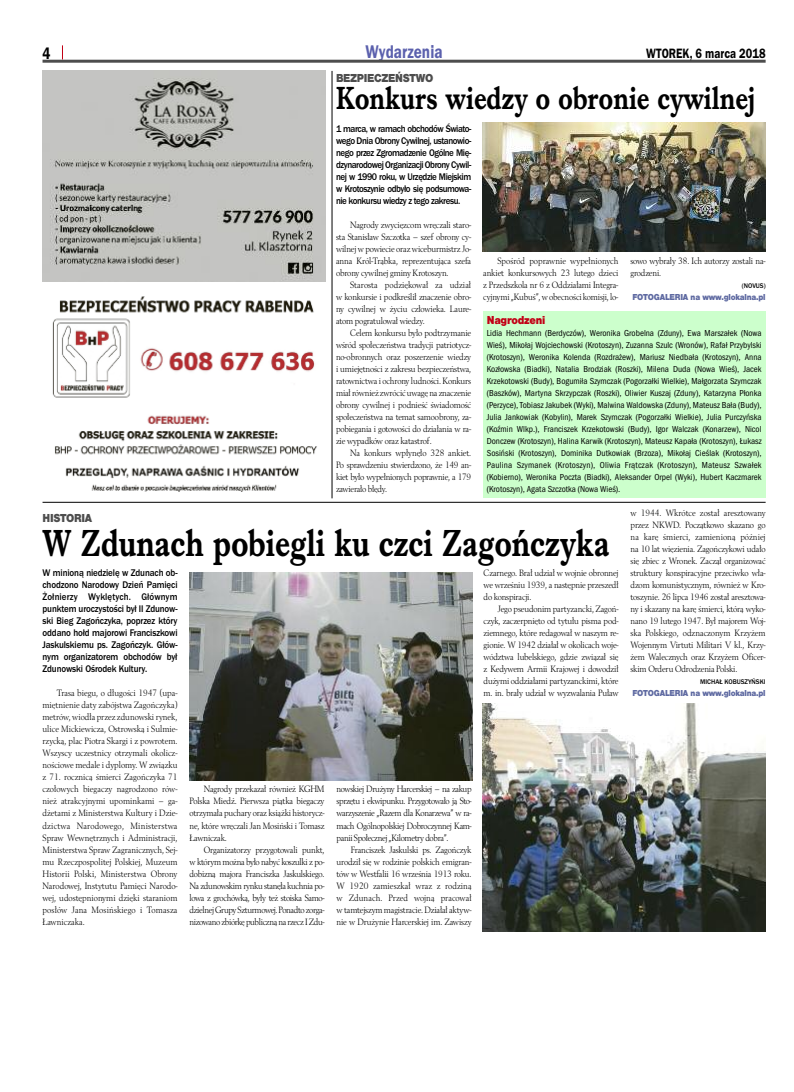
<style>
.page{position:relative;width:794px;height:1092px;background:#fff}
.page>*{position:absolute;margin:0;border:0;box-sizing:border-box;transform-origin:0 0}
.t1{font:700 39px "Imprint URWTCE";color:#000;scale:.8 1}
.t2{font:700 33px "Imprint URWTCE";color:#000;scale:.8 1}
.t3{font:19px "Franklin Got URWTCE Dem";color:#5b60ad;scale:.8 1}
.t4{font:17px "Franklin Got URWTCE Dem";color:#000;scale:.8 1}
.t5{font:14px "Franklin Got URWTCE Dem";color:#000;scale:.8 1}
.t6{font:900 12px "Nimbus San TCE";letter-spacing:-.035em;color:#4d4d4d;scale:.9 1}
.t7{font:900 12px "Nimbus San TCE";letter-spacing:-.025em;color:#c20016;scale:.9 1}
.t8{font:500 10px/12px "Franklin Got URWTCE";letter-spacing:-.035em;color:#000;text-align:justify;scale:.9 1}
.t9{font:9.6px/12px "Berling TCE";letter-spacing:-.015em;color:#000;text-align:justify;scale:.9 1}
.t10{font:9px/12px "Franklin Got URWTCE Boo Con";color:#000;text-align:justify}
.t11{font:900 9px "Nimbus San TCE";letter-spacing:-.025em;color:#5e69a1;scale:.9 1}
.t12{font:500 7px "Franklin Got URWTCE";color:#000;scale:.95 1}
</style>
<div class="page">
<hr style="left:43px;top:60px;width:722px;height:3px;background:#4d4d4d">
<svg style="left:62px;top:45px;width:1px;height:14px"></svg>
<img style="left:483px;top:123px;width:282px;height:128px">
<img style="left:483px;top:703px;width:282px;height:228px">
<img style="left:189px;top:573px;width:283px;height:207px">
<hr style="left:43px;top:502px;width:722px;height:1px;background:#000">
<img style="left:43px;top:71px;width:282px;height:210px">
<img style="left:52px;top:296px;width:265px;height:196px">
<hr style="left:331px;top:71px;width:1px;height:427px;background:#000">
<div style="left:483px;top:312px;width:282px;height:186px;background:#cfc"></div>
<h3 class="t4" style="left:43px;top:43px;width:11px">4</h3>
<h3 class="t3" style="left:365px;top:40px;width:98px">Wydarzenia</h3>
<h3 class="t5" style="left:646px;top:45px;width:151px">WTOREK, 6 marca 2018</h3>
<p class="t6" style="left:336px;top:71px;width:110px">BEZPIECZEŃSTWO</p>
<h2 class="t2" style="left:336px;top:79px;width:526px">Konkurs wiedzy o obronie cywilnej</h2>
<p class="t8" style="left:336px;top:123px;width:152px">1 marca, w ramach obchodów Świato&shy;wego Dnia Obrony Cywilnej, ustanowio&shy;nego przez Zgromadzenie Ogólne Mię&shy;dzynarodowej Organizacji Obrony Cywil&shy;nej w 1990 roku, w Urzędzie Miejskim w Krotoszynie odbyło się podsumowa&shy;nie konkursu wiedzy z tego zakresu.</p>
<p class="t9" style="left:336px;top:219px;width:152px;text-indent:14px">Nagrody zwycięzcom wręczali staro&shy;sta Stanisław Szczotka – szef obrony cy&shy;wilnej w powiecie oraz wiceburmistrz Jo&shy;anna Król-Trąbka, reprezentująca szefa obrony cywilnej gminy Krotoszyn.</p>
<p class="t9" style="left:336px;top:279px;width:152px;text-indent:14px">Starosta podziękował za udział w konkursie i podkreślił znaczenie obro&shy;ny cywilnej w życiu człowieka. Laure&shy;atom pogratulował wiedzy.</p>
<p class="t9" style="left:336px;top:327px;width:152px;text-indent:14px">Celem konkursu było podtrzymanie wśród społeczeństwa tradycji patriotycz&shy;no-obronnych oraz poszerzenie wiedzy i umiejętności z zakresu bezpieczeństwa, ratownictwa i ochrony ludności. Konkurs miałrównież zwrócićuwagę na znaczenie obrony cywilnej i podnieść świadomość społeczeństwa na temat samoobrony, za&shy;pobiegania i gotowości do działania w ra&shy;zie wypadków oraz katastrof.</p>
<p class="t9" style="left:336px;top:447px;width:152px;text-indent:14px">Na konkurs wpłynęło 328 ankiet.<br>Po sprawdzeniu stwierdzono, że 149 an&shy;kiet było wypełnionych poprawnie, a 179 zawierało błędy.</p>
<p class="t9" style="left:483px;top:255px;width:152px;text-indent:14px">Spośród poprawnie wypełnionych ankiet konkursowych 23 lutego dzieci z Przedszkola nr 6 z Oddziałami Integra&shy;cyjnymi „Kubuś”, w obecności komisji, lo-</p>
<p class="t9" style="left:630px;top:255px;width:151px">sowo wybrały 38. Ich autorzy zostali na&shy;grodzeni.</p>
<p class="t12" style="left:742px;top:281px;width:26px">(NOVUS)</p>
<p class="t11" style="left:632px;top:292px;width:149px">FOTOGALERIA na www.glokalna.pl</p>
<p class="t7" style="left:487px;top:313px;width:67px">Nagrodzeni</p>
<p class="t10" style="left:487px;top:327px;width:276px">Lidia Hechmann (Berdyczów), Weronika Grobelna (Zduny), Ewa Marszałek (Nowa Wieś), Mikołaj Wojciechowski (Krotoszyn), Zuzanna Szulc (Wronów), Rafał Przybylski (Krotoszyn), Weronika Kolenda (Rozdrażew), Mariusz Niedbała (Krotoszyn), Anna Kozłowska (Biadki), Natalia Brodziak (Roszki), Milena Duda (Nowa Wieś), Jacek Krzekotowski (Budy), Bogumiła Szymczak (Pogorzałki Wielkie), Małgorzata Szymczak (Baszków), Martyna Skrzypczak (Roszki), Oliwier Kuszaj (Zduny), Katarzyna Płonka (Perzyce), Tobiasz Jakubek (Wyki), Malwina Waldowska (Zduny), Mateusz Bała (Budy), Julia Jankowiak (Kobylin), Marek Szymczak (Pogorzałki Wielkie), Julia Purczyńska (Koźmin Wlkp.), Franciszek Krzekotowski (Budy), Igor Walczak (Konarzew), Nicol Donczew (Krotoszyn), Halina Karwik (Krotoszyn), Mateusz Kapała (Krotoszyn), Łukasz Sosiński (Krotoszyn), Dominika Dutkowiak (Brzoza), Mikołaj Cieślak (Krotoszyn), Paulina Szymanek (Krotoszyn), Oliwia Frątczak (Krotoszyn), Mateusz Szwałek (Kobierno), Weronika Poczta (Biadki), Aleksander Orpel (Wyki), Hubert Kaczmarek (Krotoszyn), Agata Szczotka (Nowa Wieś).</p>
<p class="t6" style="left:43px;top:510px;width:56px">HISTORIA</p>
<h1 class="t1" style="left:43px;top:519px;width:710px">W Zdunach pobiegli ku czci Zagończyka</h1>
<p class="t8" style="left:43px;top:567px;width:151px">W minioną niedzielę w Zdunach ob&shy;chodzono Narodowy Dzień Pamięci Żołnierzy Wyklętych. Głównym punktem uroczystości był II Zdunow&shy;ski Bieg Zagończyka, poprzez który oddano hołd majorowi Franciszkowi Jaskulskiemu ps. Zagończyk. Głów&shy;nym organizatorem obchodów był Zdunowski Ośrodek Kultury.</p>
<p class="t9" style="left:43px;top:687px;width:151px;text-indent:14px">Trasa biegu, o długości 1947 (upa&shy;miętnienie daty zabójstwa Zagończyka) metrów, wiodła przez zdunowski rynek, ulice Mickiewicza, Ostrowską i Sulmie&shy;rzycką, plac Piotra Skargi i z powrotem.<br>Wszyscy uczestnicy otrzymali okolicz&shy;nościowe medale i dyplomy. W związku z 71. rocznicą śmierci Zagończyka 71 czołowych biegaczy nagrodzono rów&shy;nież atrakcyjnymi upominkami – ga&shy;dżetami z Ministerstwa Kultury i Dzie&shy;dzictwa Narodowego, Ministerstwa Spraw Wewnętrznych i Administracji, Ministerstwa Spraw Zagranicznych, Sej&shy;mu Rzeczpospolitej Polskiej, Muzeum Historii Polski, Ministerstwa Obrony Narodowej, Instytutu Pamięci Narodo&shy;wej, udostępnionymi dzięki staraniom posłów Jana Mosińskiego i Tomasza Ławniczaka.</p>
<p class="t9" style="left:189px;top:783px;width:151px;text-indent:14px">Nagrody przekazał również KGHM Polska Miedź. Pierwsza piątka biegaczy otrzymała puchary oraz książki historycz&shy;ne, które wręczali Jan Mosiński i Tomasz Ławniczak.</p>
<p class="t9" style="left:189px;top:843px;width:151px;text-indent:14px">Organizatorzy przygotowali punkt, w którym można było nabyć koszulki z po&shy;dobizną majora Franciszka Jaskulskiego.<br>Na zdunowskim rynku stanęła kuchnia po&shy;lowa z grochówką, były też stoiska Samo&shy;dzielnejGrupySzturmowej.Ponadtozorga&shy;nizowano zbiórkę publiczną na rzecz I Zdu-</p>
<p class="t9" style="left:336px;top:783px;width:151px">nowskiej Drużyny Harcerskiej – na zakup sprzętu i ekwipunku. Przygotowało ją Sto&shy;warzyszenie „Razem dla Konarzewa” w ra&shy;mach Ogólnopolskiej Dobroczynnej Kam&shy;panii Społecznej „Kilometry dobra”.</p>
<p class="t9" style="left:336px;top:843px;width:151px;text-indent:14px">Franciszek Jaskulski ps. Zagończyk urodził się w rodzinie polskich emigran&shy;tów w Westfalii 16 września 1913 roku.<br>W 1920 zamieszkał wraz z rodziną w Zdunach. Przed wojną pracował w tamtejszym magistracie. Działał aktyw&shy;nie w Drużynie Harcerskiej im. Zawiszy</p>
<p class="t9" style="left:483px;top:567px;width:151px">Czarnego. Brał udział w wojnie obronnej we wrześniu 1939, a następnie przeszedł do konspiracji.</p>
<p class="t9" style="left:483px;top:603px;width:151px;text-indent:14px">Jego pseudonim partyzancki, Zagoń&shy;czyk, zaczerpnięto od tytułu pisma pod&shy;ziemnego, które redagował w naszym re&shy;gionie. W 1942 działał w okolicach woje&shy;wództwa lubelskiego, gdzie związał się z Kedywem Armii Krajowej i dowodził dużymi oddziałami partyzanckimi, które m. in. brały udział w wyzwalania Puław</p>
<p class="t9" style="left:630px;top:507px;width:151px">w 1944. Wkrótce został aresztowany przez NKWD. Początkowo skazano go na karę śmierci, zamienioną później na 10 lat więzienia. Zagończykowi udało się zbiec z Wronek. Zaczął organizować struktury konspiracyjne przeciwko wła&shy;dzom komunistycznym, również w Kro&shy;toszynie. 26 lipca 1946 został aresztowa&shy;ny i skazany na karę śmierci, którą wyko&shy;nano 19 lutego 1947. Był majorem Woj&shy;ska Polskiego, odznaczonym Krzyżem Wojennym Virtuti Militari V kl., Krzy&shy;żem Walecznych oraz Krzyżem Oficer&shy;skim Orderu Odrodzenia Polski.</p>
<p class="t12" style="left:700px;top:677px;width:70px">MICHAŁ KOBUSZYŃSKI</p>
<p class="t11" style="left:632px;top:688px;width:149px">FOTOGALERIA na www.glokalna.pl</p>
</div>
